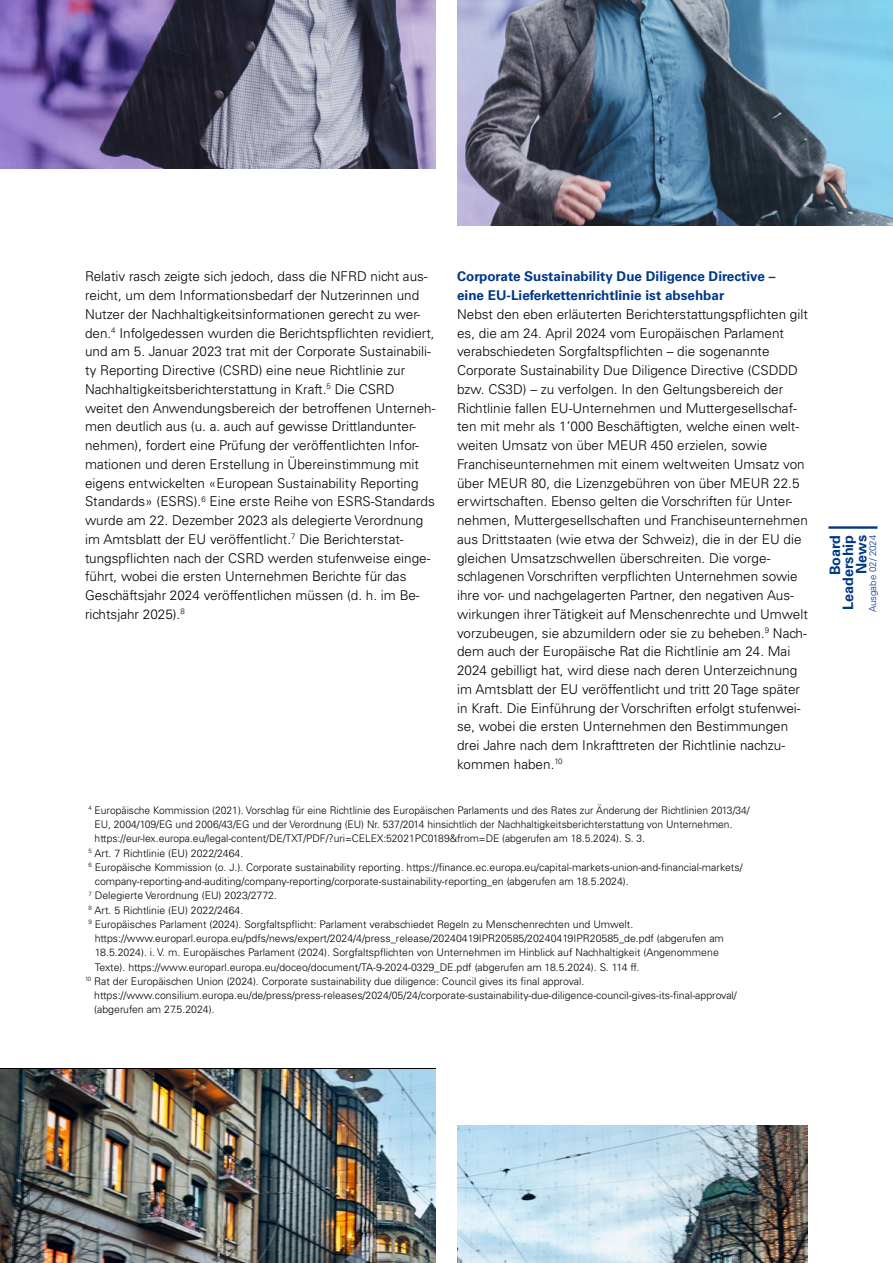
<style>
.page{position:relative;width:893px;height:1263px;background:#fff}
.page>*{position:absolute;margin:0;border:0;box-sizing:border-box;transform-origin:0 0}
.t1{font:700 14.4px/13.2px "Univers LT Std";color:#003887;text-align:right}
.t2{font:300 13.5px/18.8px "Univers LT Std";color:#000}
.t3{font:700 13.5px/18.8px "Univers LT Std";color:#003887}
.t4{font:300 10.5px "Univers LT Std";color:#000}
.t5{font:300 9.6px "Univers LT Std";color:#003887}
</style>
<div class="page">
<hr style="left:828px;top:526px;width:49px;height:3px;background:#003887">
<img style="left:0;top:1069px;width:435px;height:194px">
<img style="left:457px;top:1125px;width:351px;height:138px">
<svg style="left:457px;top:0;width:436px;height:225px;background:#627e94"></svg>
<svg style="left:0;top:0;width:436px;height:169px;background:#6f678a"></svg>
<p class="t2" style="left:85px;top:267px;width:352px">Relativ rasch zeigte sich jedoch, dass die NFRD nicht aus&shy;reicht, um dem Informationsbedarf der Nutzerinnen und Nutzer der Nachhaltigkeitsinformationen gerecht zu wer&shy;den.<sup>4</sup> Infolgedessen wurden die Berichtspflichten revidiert, und am 5. Januar 2023 trat mit der Corporate Sustainabili&shy;ty Reporting Directive (CSRD) eine neue Richtlinie zur Nachhaltigkeitsberichterstattung in Kraft.<sup>5</sup> Die CSRD weitet den Anwendungsbereich der betroffenen Unterneh&shy;men deutlich aus (u. a. auch auf gewisse Drittlandunter&shy;nehmen), fordert eine Prüfung der veröffentlichten Infor&shy;mationen und deren Erstellung in Übereinstimmung mit eigens entwickelten «European Sustainability Reporting Standards» (ESRS).<sup>6</sup> Eine erste Reihe von ESRS-Standards wurde am 22. Dezember 2023 als delegierte Verordnung im Amtsblatt der EU ve röffentlicht.<sup>7</sup> Die Berichterstat&shy;tungspflichten nach der CSRD werden stufenweise einge&shy;führt, wobei die ersten Unternehmen Berichte für das Geschäftsjahr 2024 veröffentlichen müssen (d. h. im Be&shy;richtsjahr 2025).<sup>8</sup></p>
<p class="t3" style="left:457px;top:267px;width:320px">Corporate Sustainability Due Diligence Directive – eine EU-Lieferkettenrichtlinie ist absehbar</p>
<p class="t2" style="left:457px;top:305px;width:352px">Nebst den eben erläuterten Berichterstattungspflichten gilt es, die am 24. April 2024 vom Europäischen Parlament verabschiedeten Sorgfaltspflichten – die sogenannte Corporate Sustainability Due Diligence Directive (CSDDD bzw. CS3D) – zu verfolgen. In den Geltungsbereich der Richtlinie fallen EU-Unternehmen und Muttergesellschaf&shy;ten mit mehr als 1’000 Beschäftigten, welche einen welt&shy;weiten Umsatz von über MEUR 450 erzielen, sowie Franchise unternehmen mit einem weltweiten Umsatz von über MEUR 80, die Lizenzgebühren von über MEUR 22.5 erwirtschaften. Ebenso gelten die Vorschriften für Unter&shy;nehmen, Muttergesellschaften und Franchiseunternehmen aus Drittstaaten (wie etwa der Schweiz), die in der EU die gleichen Umsatzschwellen überschreiten. Die vorge&shy;schlagenen Vorschriften verpflichten Unternehmen sowie ihre vor- und nachgelagerten Partner, den negativen Aus&shy;wirkungen ihrer Tätigkeit auf Menschenrechte und Umwelt vorzubeugen, sie abzumildern oder sie zu beheben.<sup>9</sup> Nach&shy;dem auch der Europäische Rat die Richtlinie am 24. Mai 2024 gebilligt hat, wird diese nach deren Unterzeichnung im Amtsblatt der EU veröffentlicht und tritt 20 Tage später in Kraft. Die Einführung der Vorschriften erfolgt stufenwei&shy;se, wobei die ersten Unternehmen den Bestimmungen drei Jahre nach dem Inkrafttreten der Richtlinie nachzu&shy;kommen haben.<sup>10</sup></p>
<p class="t4" style="left:85px;top:804px;width:666px"><sup>0</sup><sup>4</sup> Europäische Kommission (2021). Vorschlag für eine Richtlinie des Europäischen Parlaments und des Rates zur Änderung der Richtlinien 2013/34/</p>
<p class="t4" style="left:95px;top:818px;width:639px">EU, 2004/109/EG und 2006/43/EG und der Verordnung (EU) Nr. 537/2014 hinsichtlich der Nachhaltigkeitsberichterstattung von Unternehmen.</p>
<p class="t4" style="left:95px;top:832px;width:552px">https://eur-lex.europa.eu/legal-content/DE/TXT/PDF/?uri=CELEX:52021PC0189&amp;from=DE (abgerufen am 18.5.2024). S. 3.</p>
<p class="t4" style="left:85px;top:847px;width:160px"><sup>0</sup><sup>5</sup> Art. 7 Richtlinie (EU) 2022/2464.</p>
<p class="t4" style="left:85px;top:861px;width:659px"><sup>0</sup><sup>6</sup> Europäische Kommission (o. J.). Corporate sustainability reporting. https://finance.ec.europa.eu/capital-markets-union-and-financial-markets/</p>
<p class="t4" style="left:95px;top:875px;width:536px">company-reporting-and-auditing/company-reporting/corporate-sustainability-reporting_en (abgerufen am 18.5.2024).</p>
<p class="t4" style="left:85px;top:889px;width:193px"><sup>0</sup><sup>7</sup> Delegierte Verordnung (EU) 2023/2772.</p>
<p class="t4" style="left:85px;top:904px;width:160px"><sup>0</sup><sup>8</sup> Art. 5 Richtlinie (EU) 2022/2464.</p>
<p class="t4" style="left:85px;top:918px;width:550px"><sup>0</sup><sup>9</sup> Europäisches Parlament (2024). Sorgfaltspflicht: Parlament verabschiedet Regeln zu Menschenrechten und Umwelt.</p>
<p class="t4" style="left:95px;top:932px;width:631px">https://www.europarl.europa.eu/pdfs/news/expert/2024/4/press_release/20240419IPR20585/20240419IPR20585_de.pdf (abgerufen am</p>
<p class="t4" style="left:95px;top:946px;width:626px">18.5.2024). i. V. m. Europäisches Parlament (2024). Sorgfaltspflichten von Unternehmen im Hinblick auf Nachhaltigkeit (Angenommene</p>
<p class="t4" style="left:95px;top:961px;width:546px">Texte). https://www.europarl.europa.eu/doceo/document/TA-9-2024-0329_DE.pdf (abgerufen am 18.5.2024). S. 114 ff.</p>
<p class="t4" style="left:85px;top:975px;width:501px"><sup>10</sup> Rat der Europäischen Union (2024). Corporate sustainability due diligence: Council gives its final approval.</p>
<p class="t4" style="left:94px;top:989px;width:644px">https://www.consilium.europa.eu/de/press/press-releases/2024/05/24/corporate-sustainability-due-diligence-council-gives-its-final-approval/</p>
<p class="t4" style="left:94px;top:1003px;width:122px">(abgerufen am 27.5.2024).</p>
<p class="t1" style="left:828px;top:610px;width:77px;rotate:-90deg">Board<br>Leadership<br>News</p>
<p class="t5" style="left:867px;top:612px;width:79px;rotate:-90deg">Ausgabe 02/ 2024</p>
</div>
